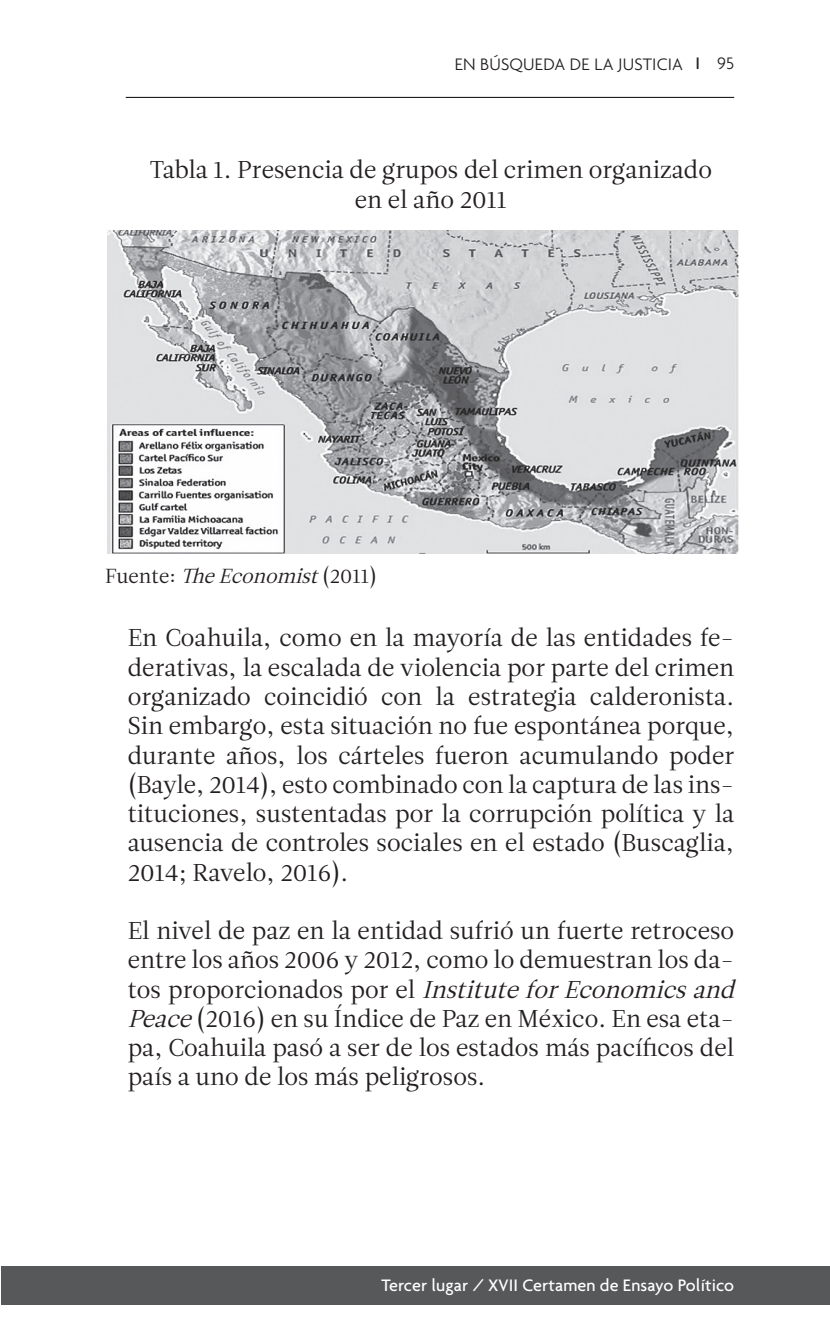
<style>
.page{position:relative;width:830px;height:1340px;background:#fff}
.page>*{position:absolute;margin:0;border:0;box-sizing:border-box;transform-origin:0 0}
.t1{font:300 24.3px/29.2px "Leitura";color:#231f20;text-align:center}
.t2{font:300 20.25px "Leitura";color:#231f20}
.t3{font:500 18px "Agenda";letter-spacing:.005em;color:#fff}
.t4{font:300 18px "Agenda";letter-spacing:.01em;color:#231f20}
.s1{font-weight:500}
.s2{font-style:italic}
</style>
<div class="page">
<div style="left:1px;top:1265px;width:828px;height:39px;background:#57585a"></div>
<hr style="left:126px;top:97px;width:607px;height:1px;background:#231f20">
<img style="left:107px;top:230px;width:631px;height:324px">
<p class="t4" style="left:454px;top:54px;width:230px">EN BÚSQUEDA DE LA JUSTICIA</p>
<p class="t4" style="left:695px;top:53px;width:40px"><span class="s1">I</span> 95</p>
<p class="t1" style="left:150px;top:155px;width:563px">Tabla 1. Presencia de grupos del crimen organizado en el año 2011</p>
<p class="t2" style="left:105px;top:561px;width:273px">Fuente: <span class="s2">TheEconomist</span>(2011)</p>
<p class="t1" style="left:128px;top:623px;width:607px;text-align:justify">En Coahuila, como en la mayoría de las entidades fe&shy;derativas, la escalada de violencia por parte del crimen organizado coincidió con la estrategia calderonista.<br>Sin embargo, esta situación no fue espontánea porque, durante años, los cárteles fueron acumulando poder (Bayle, 2014), esto combinado con la captura de las ins&shy;tituciones, sustentadas por la corrupción política y la ausencia de controles sociales en el estado (Buscaglia, 2014; Ravelo, 2016).</p>
<p class="t1" style="left:128px;top:915px;width:616px;text-align:left">El nivel de paz en la entidad sufrió un fuerte retroceso entre los años 2006 y 2012, como lo demuestran los da&shy;t o s p r o p o r c i o n a d o s p o r e l <span class="s2">InstituteforEconomicsand Peace</span>(2016) en su Índice de Paz en México. En esa eta&shy;pa, Coahuila pasó a ser de los estados más pacíficos del país a uno de los más peligrosos.</p>
<p class="t3" style="left:381px;top:1273px;width:354px">Tercer lugar / XVII Certamen de Ensayo Político</p>
</div>
